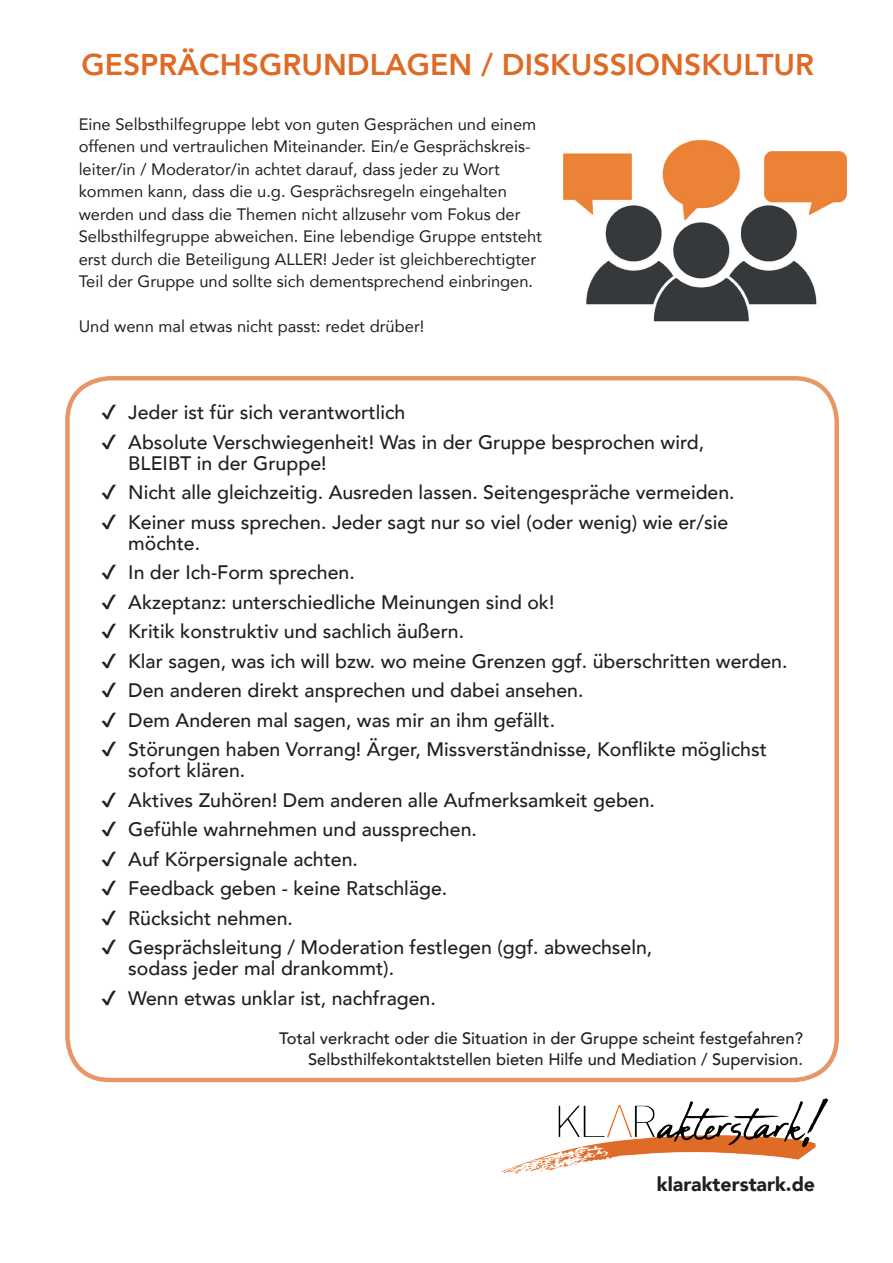
<style>
.page{position:relative;width:893px;height:1263px;background:#fff}
.page>*{position:absolute;margin:0;border:0;box-sizing:border-box;transform-origin:0 0}
.t1{font:800 30px "Avenir";color:#de6a26}
.t2{font:500 19.5px/21px "Avenir";color:#231f20}
.t3{font:900 19.5px "Avenir";color:#231f20}
.t4{font:16.5px/22.5px "Avenir";color:#231f20}
.t5{font:500 16.5px/21px "Avenir";color:#231f20;text-align:right}
</style>
<div class="page">
<img style="left:563px;top:140px;width:285px;height:182px">
<div style="left:65px;top:376px;width:774px;height:706px;border:4px solid #de6a26;border-radius:43px"></div>
<img style="left:497px;top:1071px;width:331px;height:103px">
<h1 class="t1" style="left:81px;top:42px;width:734px">GESPRÄCHSGRUNDLAGEN / DISKUSSIONSKULTUR</h1>
<p class="t4" style="left:79px;top:112px;width:465px">Eine Selbsthilfegruppe lebt von guten Gesprächen und einem offenen und vertraulichen Miteinander. Ein/e Gesprächskreis&shy;leiter/in / Moderator/in achtet darauf, dass jeder zu Wort kommen kann, dass die u.g. Gesprächsregeln eingehalten werden und dass die Themen nicht allzusehr vom Fokus der Selbsthilfegruppe abweichen. Eine lebendige Gruppe entsteht erst durch die Beteiligung ALLER! Jeder ist gleichberechtigter Teil der Gruppe und sollte sich dementsprechend einbringen.</p>
<p class="t4" style="left:79px;top:315px;width:347px">Und wenn mal etwas nicht passt: redet drüber!</p>
<p class="t2" style="left:101px;top:401px;width:305px">✔ Jeder ist für sich verantwortlich</p>
<p class="t2" style="left:128px;top:430px;width:577px;text-indent:-27px">✔ Absolute Verschwiegenheit! Was in der Gruppe besprochen wird,<br>BLEIBT in der Gruppe!</p>
<p class="t2" style="left:101px;top:481px;width:635px">✔ Nicht alle gleichzeitig. Ausreden lassen. Seitengespräche vermeiden.</p>
<p class="t2" style="left:128px;top:510px;width:601px;text-indent:-27px">✔ Keiner muss sprechen. Jeder sagt nur so viel (oder wenig) wie er/sie möchte.</p>
<p class="t2" style="left:101px;top:561px;width:255px">✔ In der Ich-Form sprechen.</p>
<p class="t2" style="left:101px;top:590px;width:455px">✔ Akzeptanz: unterschiedliche Meinungen sind ok!</p>
<p class="t2" style="left:101px;top:620px;width:364px">✔ Kritik konstruktiv und sachlich äußern.</p>
<p class="t2" style="left:101px;top:649px;width:688px">✔ Klar sagen, was ich will bzw. wo meine Grenzen ggf. überschritten werden.</p>
<p class="t2" style="left:101px;top:679px;width:484px">✔ Den anderen direkt ansprechen und dabei ansehen.</p>
<p class="t2" style="left:101px;top:708px;width:455px">✔ Dem Anderen mal sagen, was mir an ihm gefällt.</p>
<p class="t2" style="left:128px;top:738px;width:640px;text-indent:-27px">✔ Störungen haben Vorrang! Ärger, Missverständnisse, Konflikte möglichst sofort klären.</p>
<p class="t2" style="left:101px;top:788px;width:555px">✔ Aktives Zuhören! Dem anderen alle Aufmerksamkeit geben.</p>
<p class="t2" style="left:101px;top:818px;width:377px">✔ Gefühle wahrnehmen und aussprechen.</p>
<p class="t2" style="left:101px;top:847px;width:258px">✔ Auf Körpersignale achten.</p>
<p class="t2" style="left:101px;top:877px;width:348px">✔ Feedback geben - keine Ratschläge.</p>
<p class="t2" style="left:101px;top:906px;width:193px">✔ Rücksicht nehmen.</p>
<p class="t2" style="left:128px;top:936px;width:526px;text-indent:-27px">✔ Gesprächsleitung / Moderation festlegen (ggf. abwechseln, sodass jeder mal drankommt).</p>
<p class="t2" style="left:101px;top:986px;width:336px">✔ Wenn etwas unklar ist, nachfragen.</p>
<p class="t5" style="left:279px;top:1026px;width:525px">Total verkracht oder die Situation in der Gruppe scheint festgefahren?<br>Selbsthilfekontaktstellen bieten Hilfe und Mediation / Supervision.</p>
<p class="t3" style="left:657px;top:1167px;width:160px">klarakterstark.de</p>
</div>
